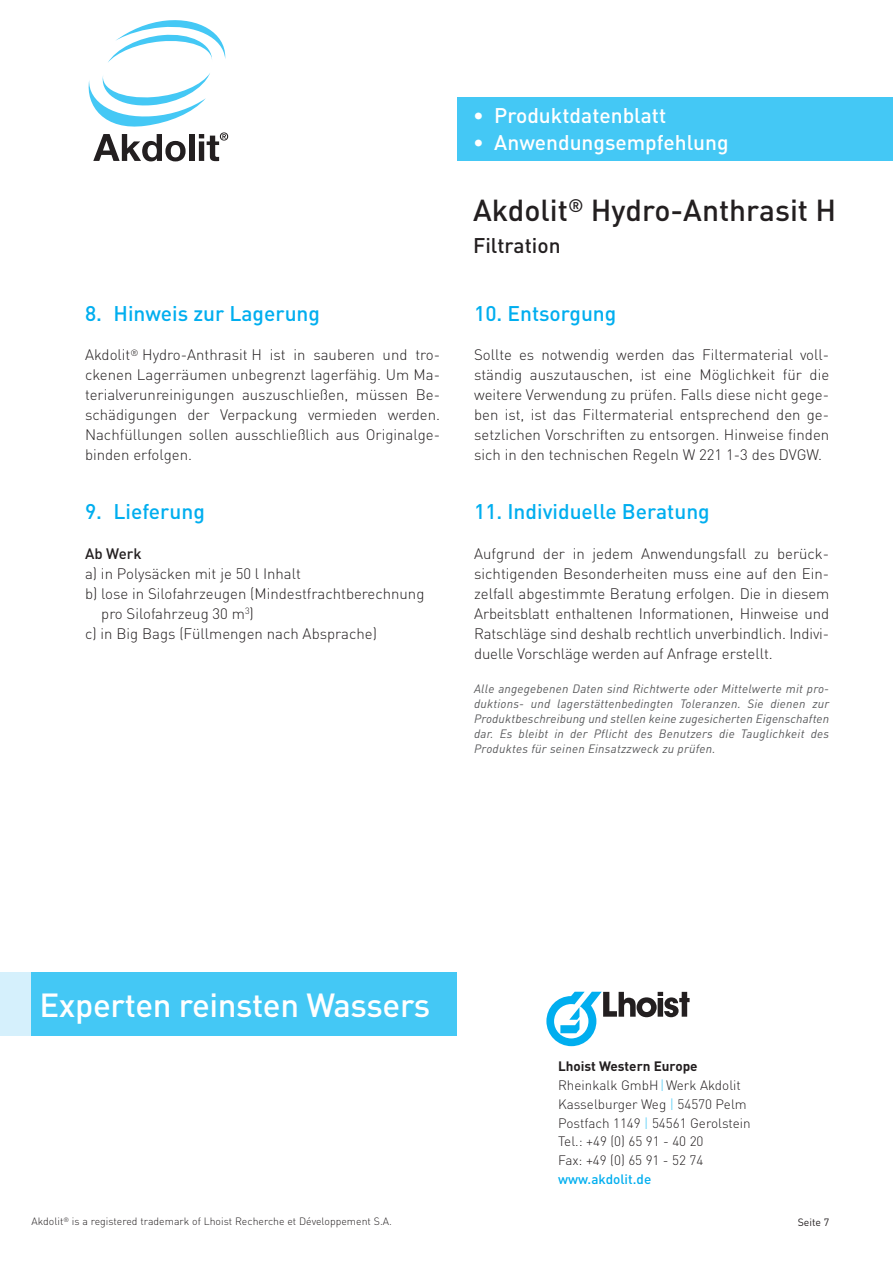
<style>
.page{position:relative;width:893px;height:1263px;background:#fff}
.page>*{position:absolute;margin:0;border:0;box-sizing:border-box;transform-origin:0 0}
.t1{font:500 33px "DIN";letter-spacing:-.01em;color:#fff}
.t2{font:500 30px "DIN";color:#231f20}
.t3{font:500 21px "DIN";color:#00aeef}
.t4{font:500 21px "DIN";color:#fff}
.t5{font:500 21px "DIN";color:#231f20}
.t6{font:300 15px/19.8px "DIN";color:#231f20;text-align:justify}
.t7{font:500 15px "DIN";color:#231f20}
.t8{font:300 13.5px/18.8px "DIN";color:#231f20}
.t9{font:500 13.5px "DIN";color:#00aeef}
.t10{font:italic 12px/15px "DIN";letter-spacing:.02em;color:#58595b;text-align:justify}
.t11{font:300 10.5px "DIN";letter-spacing:.005em;color:#231f20}
.t12{font:10.5px "DIN";color:#231f20}
.s1{font-weight:700}
.s2{color:#44c8f5}
</style>
<div class="page">
<svg style="left:88px;top:73px;width:140px;height:88px"></svg>
<svg style="left:108px;top:20px;width:117px;height:43px"></svg>
<div style="left:458px;top:97px;width:435px;height:64px;background:#44c8f5"></div>
<svg style="left:546px;top:992px;width:144px;height:54px"></svg>
<div style="left:0;top:972px;width:33px;height:64px;background:#d5f0fc"></div>
<div style="left:32px;top:972px;width:425px;height:64px;background:#44c8f5"></div>
<h3 class="t3" style="left:85px;top:300px;width:236px">8. Hinweis zur Lagerung</h3>
<p class="t6" style="left:85px;top:345px;width:357px">Akdolit<sup>®</sup> Hydro-Anthrasit H ist in sauberen und tro&shy;ckenen Lagerräumen unbegrenzt lagerfähig. Um Ma&shy;terialverunreinigungen auszuschließen, müssen Be&shy;schädigungen der Verpackung vermieden werden.<br>Nachfüllungen sollen ausschließlich aus Originalge&shy;binden erfolgen.</p>
<h3 class="t3" style="left:85px;top:498px;width:121px">9. Lieferung</h3>
<p class="t7" style="left:85px;top:544px;width:58px">Ab Werk</p>
<p class="t6" style="left:85px;top:564px;width:217px">a) in Polysäcken mit je 50 l Inhalt</p>
<p class="t6" style="left:85px;top:583px;width:341px">b) lose in Silofahrzeugen (Mindestfrachtberechnung</p>
<p class="t6" style="left:101px;top:603px;width:154px">pro Silofahrzeug 30 m<sup>3</sup>)</p>
<p class="t6" style="left:85px;top:623px;width:293px">c) in Big Bags (Füllmengen nach Absprache)</p>
<h3 class="t4" style="left:473px;top:102px;width:195px">• Produktdatenblatt</h3>
<h3 class="t4" style="left:473px;top:129px;width:257px">• Anwendungsempfehlung</h3>
<h2 class="t2" style="left:473px;top:191px;width:365px">Akdolit<sup>®</sup> Hydro-Anthrasit H</h2>
<h3 class="t5" style="left:473px;top:232px;width:89px">Filtration</h3>
<h3 class="t3" style="left:474px;top:300px;width:144px">10. Entsorgung</h3>
<p class="t6" style="left:474px;top:345px;width:357px">Sollte es notwendig werden das Filtermaterial voll&shy;ständig auszutauschen, ist eine Möglichkeit für die weitere Verwendung zu prüfen. Falls diese nicht gege&shy;ben ist, ist das Filtermaterial entsprechend den ge&shy;setzlichen Vorschriften zu entsorgen. Hinweise finden sich in den technischen Regeln W 221 1-3 des DVGW.</p>
<h3 class="t3" style="left:474px;top:498px;width:237px">11. Individuelle Beratung</h3>
<p class="t6" style="left:474px;top:544px;width:357px">Aufgrund der in jedem Anwendungsfall zu berück&shy;sichtigenden Besonderheiten muss eine auf den Ein&shy;zelfall abgestimmte Beratung erfolgen. Die in diesem Arbeitsblatt enthaltenen Informationen, Hinweise und Ratschläge sind deshalb rechtlich unverbindlich. Indivi&shy;duelle Vorschläge werden auf Anfrage erstellt.</p>
<p class="t10" style="left:474px;top:681px;width:357px">Alle angegebenen Daten sind Richtwerte oder Mittelwerte mit pro&shy;duktions- und lagerstättenbedingten Toleranzen. Sie dienen zur Produktbeschreibung und stellen keine zugesicherten Eigenschaften dar. Es bleibt in der Pflicht des Benutzers die Tauglichkeit des Produktes für seinen Einsatzzweck zu prüfen.</p>
<h1 class="t1" style="left:39px;top:984px;width:392px">Experten reinsten Wassers</h1>
<p class="t11" style="left:32px;top:1215px;width:362px">Akdolit<sup>®</sup> is a registered trademark of Lhoist Recherche et Développement S.A.</p>
<p class="t8" style="left:558px;top:1057px;width:194px"><span class="s1">Lhoist Western Europe<br></span>Rheinkalk GmbH<span class="s2">|</span>Werk Akdolit<br>Kasselburger Weg <span class="s2">|</span> 54570 Pelm<br>Postfach 1149 <span class="s2">|</span> 54561 Gerolstein<br>Tel.: +49 (0) 65 91 - 40 20<br>Fax: +49 (0) 65 91 - 52 74</p>
<p class="t9" style="left:558px;top:1170px;width:95px">www.akdolit.de</p>
<p class="t12" style="left:798px;top:1215px;width:33px">Seite 7</p>
</div>
